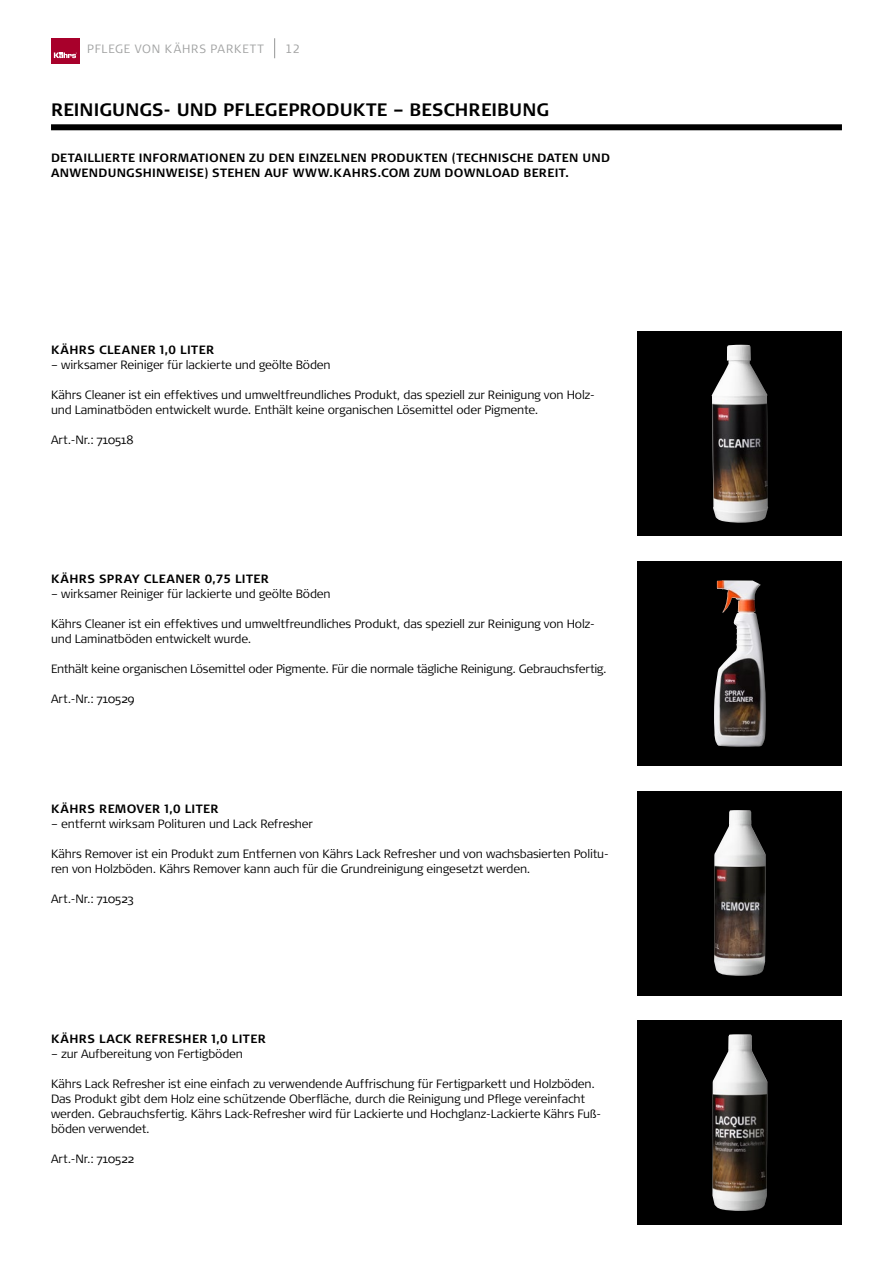
<style>
.page{position:relative;width:893px;height:1263px;background:#fff}
.page>*{position:absolute;margin:0;border:0;box-sizing:border-box;transform-origin:0 0}
.t1{font:700 18px "Signa Pro";letter-spacing:.005em;color:#000}
.t2{font:300 12px/15px "Signa Pro";letter-spacing:-.015em;color:#000}
.t3{font:700 12px/15px "Signa Pro";letter-spacing:.025em;color:#000}
.t4{font:300 12px "Signa Pro";letter-spacing:.065em;color:#a0a1a1}
</style>
<div class="page">
<div style="left:51px;top:38px;width:29px;height:25px;background:#a8002b"></div>
<svg style="left:54px;top:52px;width:23px;height:6px"></svg>
<div style="left:638px;top:332px;width:204px;height:204px;background:#000"></div>
<img style="left:711px;top:345px;width:57px;height:178px">
<div style="left:638px;top:561px;width:204px;height:204px;background:#000"></div>
<img style="left:714px;top:580px;width:52px;height:167px">
<div style="left:638px;top:791px;width:204px;height:204px;background:#000"></div>
<img style="left:714px;top:810px;width:52px;height:166px">
<div style="left:638px;top:1020px;width:204px;height:205px;background:#000"></div>
<img style="left:712px;top:1034px;width:56px;height:177px">
<svg style="left:274px;top:38px;width:1px;height:20px"></svg>
<div style="left:51px;top:124px;width:791px;height:6px;background:#000"></div>
<p class="t4" style="left:87px;top:42px;width:178px">PFLEGE VON KÄHRS PARKETT</p>
<p class="t4" style="left:285px;top:42px;width:16px">12</p>
<h1 class="t1" style="left:51px;top:99px;width:500px">REINIGUNGS- UND PFLEGEPRODUKTE – BESCHREIBUNG</h1>
<p class="t3" style="left:51px;top:150px;width:560px">DETAILLIERTE INFORMATIONEN ZU DEN EINZELNEN PRODUKTEN (TECHNISCHE DATEN UND<br>ANWENDUNGSHINWEISE) STEHEN AUF WWW.KAHRS.COM ZUM DOWNLOAD BEREIT.</p>
<p class="t3" style="left:51px;top:342px;width:165px">KÄHRS CLEANER 1,0 LITER</p>
<p class="t2" style="left:51px;top:357px;width:281px">– wirksamer Reiniger für lackierte und geölte Böden</p>
<p class="t2" style="left:51px;top:387px;width:546px">Kährs Cleaner ist ein effektives und umweltfreundliches Produkt, das speziell zur Reinigung von Holz&shy;und Laminatböden entwickelt wurde. Enthält keine organischen Lösemittel oder Pigmente.</p>
<p class="t2" style="left:51px;top:432px;width:84px">Art.-Nr.: 710518</p>
<p class="t3" style="left:51px;top:571px;width:220px">KÄHRS SPRAY CLEANER 0,75 LITER</p>
<p class="t2" style="left:51px;top:586px;width:281px">– wirksamer Reiniger für lackierte und geölte Böden</p>
<p class="t2" style="left:51px;top:616px;width:546px">Kährs Cleaner ist ein effektives und umweltfreundliches Produkt, das speziell zur Reinigung von Holz&shy;und Laminatböden entwickelt wurde.</p>
<p class="t2" style="left:51px;top:661px;width:557px">Enthält keine organischen Lösemittel oder Pigmente. Für die normale tägliche Reinigung. Gebrauchsfertig.</p>
<p class="t2" style="left:51px;top:691px;width:85px">Art.-Nr.: 710529</p>
<p class="t3" style="left:51px;top:801px;width:169px">KÄHRS REMOVER 1,0 LITER</p>
<p class="t2" style="left:51px;top:816px;width:263px">– entfernt wirksam Polituren und Lack Refresher</p>
<p class="t2" style="left:51px;top:846px;width:559px">Kährs Remover ist ein Produkt zum Entfernen von Kährs Lack Refresher und von wachsbasierten Politu&shy;ren von Holzböden. Kährs Remover kann auch für die Grundreinigung eingesetzt werden.</p>
<p class="t2" style="left:51px;top:891px;width:84px">Art.-Nr.: 710523</p>
<p class="t3" style="left:51px;top:1031px;width:216px">KÄHRS LACK REFRESHER 1,0 LITER</p>
<p class="t2" style="left:51px;top:1046px;width:194px">– zur Aufbereitung von Fertigböden</p>
<p class="t2" style="left:51px;top:1076px;width:552px">Kährs Lack Refresher ist eine einfach zu verwendende Auffrischung für Fertigparkett und Holzböden.<br>Das Produkt gibt dem Holz eine schützende Oberfläche, durch die Reinigung und Pflege vereinfacht werden. Gebrauchsfertig. Kährs Lack-Refresher wird für Lackierte und Hochglanz-Lackierte Kährs Fuß&shy;böden verwendet.</p>
<p class="t2" style="left:51px;top:1151px;width:84px">Art.-Nr.: 710522</p>
</div>
